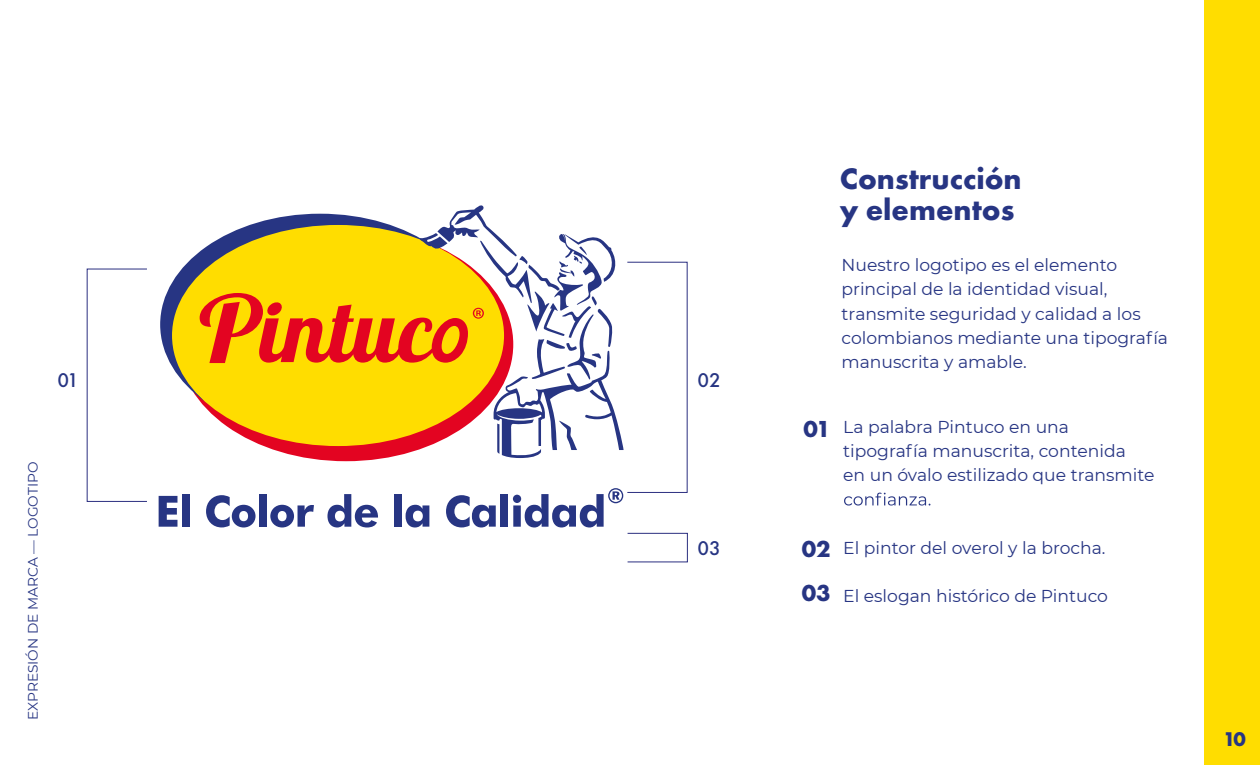
<style>
.page{position:relative;width:1260px;height:765px;background:#fff}
.page>*{position:absolute;margin:0;border:0;box-sizing:border-box;transform-origin:0 0}
.t1{font:700 31px/31px "Futura PT";color:#273583}
.t2{font:700 24px/44.4px "Futura PT";color:#273583}
.t3{font:500 20.62px "Futura PT";color:#273583}
.t4{font:700 20.62px "Futura PT";color:#273583}
.t5{font:17.25px/24.1px "Montserrat";color:#273583}
.t6{font:13.75px "Montserrat";color:#273583}
</style>
<div class="page">
<svg style="left:159px;top:496px;width:18px;height:31px"></svg>
<div style="left:182px;top:494px;width:7px;height:33px;background:#273583"></div>
<svg style="left:206px;top:495px;width:50px;height:33px"></svg>
<div style="left:259px;top:494px;width:8px;height:33px;background:#273583"></div>
<svg style="left:270px;top:505px;width:44px;height:23px"></svg>
<svg style="left:327px;top:494px;width:51px;height:34px"></svg>
<div style="left:394px;top:494px;width:8px;height:33px;background:#273583"></div>
<svg style="left:406px;top:505px;width:23px;height:22px"></svg>
<svg style="left:446px;top:495px;width:50px;height:32px"></svg>
<div style="left:501px;top:494px;width:7px;height:33px;background:#273583"></div>
<svg style="left:513px;top:488px;width:110px;height:40px"></svg>
<svg style="left:160px;top:251px;width:40px;height:150px"></svg>
<div style="left:172px;top:225px;width:332px;height:221px;background:#fd0;border-radius:50%"></div>
<svg style="left:200px;top:205px;width:424px;height:253px"></svg>
<div style="left:627px;top:533px;width:61px;height:29px;border:1px solid #2b2f80"></div>
<svg style="left:844px;top:493px;width:86px;height:13px"></svg>
<div style="left:1204px;top:0;width:56px;height:765px;background:#fd0"></div>
<p class="t3" style="left:57px;top:368px;width:23px">01</p>
<p class="t3" style="left:697px;top:368px;width:25px">02</p>
<p class="t6" style="left:24px;top:720px;width:260px;rotate:-90deg">EXPRESIÓN DE MARCA — LOGOTIPO</p>
<p class="t3" style="left:697px;top:536px;width:25px">03</p>
<h1 class="t1" style="left:840px;top:162px;width:183px">Construcción y elementos</h1>
<p class="t5" style="left:842px;top:252px;width:328px">Nuestro logotipo es el elemento principal de la identidad visual, transmite seguridad y calidad a los colombianos mediante una tipografía manuscrita y amable.</p>
<h2 class="t2" style="left:803px;top:406px;width:29px">01</h2>
<p class="t5" style="left:843px;top:414px;width:313px">La palabra Pintuco en una tipografía manuscrita, contenida<br>en un óvalo estilizado que transmite</p>
<h2 class="t2" style="left:802px;top:526px;width:30px">02<br>03</h2>
<p class="t5" style="left:843px;top:535px;width:264px">El pintor del overol y la brocha.</p>
<p class="t5" style="left:843px;top:583px;width:266px">El eslogan histórico de Pintuco</p>
<p class="t4" style="left:1223px;top:726px;width:24px">10</p>
</div>
